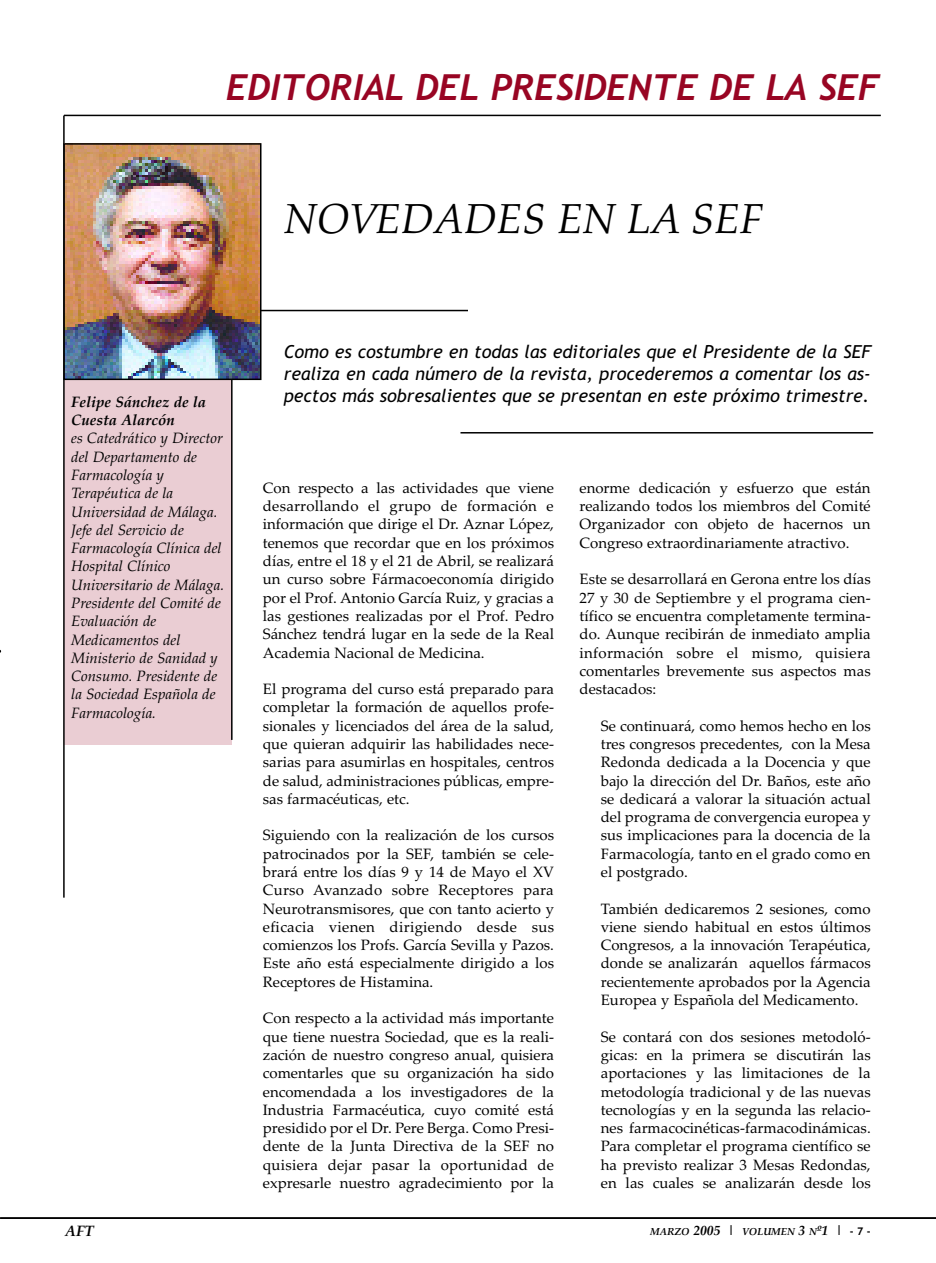
<style>
.page{position:relative;width:936px;height:1263px;background:#fff}
.page>*{position:absolute;margin:0;border:0;box-sizing:border-box;transform-origin:0 0}
.t1{font:italic 42px "Palatino Linotype";color:#000}
.t2{font:italic 36px "Trebuchet MS Bold";color:#980523}
.t3{font:18px/21.6px "Trebuchet MS Italic";color:#000;text-align:justify}
.t4{font:15px/18.3px "Palatino Linotype";color:#000;text-align:justify}
.t5{font:italic 15px/18.3px "Palatino Linotype";color:#000}
.t6{font:italic 700 15px/18.3px "Palatino Linotype";color:#000}
.t7{font:italic 700 10.2px "Palatino Linotype";color:#000}
.s1{font-size:13.5px}
.s2{font-family:"Trebuchet MS Bold";font-weight:400;font-style:normal;font-size:10.5px}
</style>
<div class="page">
<div style="left:64px;top:378px;width:168px;height:367px;background:#eacdd3"></div>
<hr style="left:217px;top:310px;width:251px;height:1px;background:#000">
<hr style="left:231px;top:276px;width:1px;height:464px;background:#000">
<hr style="left:460px;top:432px;width:413px;height:1px;background:#000">
<hr style="left:64px;top:115px;width:816px;height:1px;background:#000">
<hr style="left:63px;top:116px;width:2px;height:782px;background:#000">
<img style="left:66px;top:146px;width:192px;height:231px">
<div style="left:63px;top:143px;width:198px;height:237px;border:2px solid #000"></div>
<hr style="left:0;top:1217px;width:935px;height:2px;background:#000">
<h2 class="t2" style="left:226px;top:75px;width:654px">EDITORIAL DEL PRESIDENTE DE LA SEF</h2>
<h1 class="t1" style="left:284px;top:189px;width:480px">NOVEDADES EN LA SEF</h1>
<p class="t6" style="left:71px;top:392px;width:136px">Felipe Sánchez de la<br>Cuesta Alarcón</p>
<p class="t5" style="left:71px;top:429px;width:154px">es Catedrático y Director del Departamento de<br>Farmacología y<br>Terapéutica de la<br>Universidad de Málaga.<br>Jefe del Servicio de<br>Farmacología Clínica del<br>Hospital Clínico<br>Universitario de Málaga.<br>Presidente del Comité de<br>Evaluación de<br>Medicamentos del<br>Ministerio de Sanidad y<br>Consumo. Presidente de la Sociedad Española de<br>Farmacología.</p>
<p class="t3" style="left:284px;top:343px;width:588px">Como es costumbre en todas las editoriales que el Presidente de la SEF realiza en cada número de la revista, procederemos a comentar los as&shy;pectos más sobresalientes que se presentan en este próximo trimestre.</p>
<p class="t4" style="left:263px;top:478px;width:293px">Con respecto a las actividades que viene desarrollando el grupo de formación e información que dirige el Dr. Aznar López, tenemos que recordar que en los próximos días, entre el 18 y el 21 de Abril, se realizará un curso sobre Fármacoeconomía dirigido por el Prof. Antonio García Ruiz, y gracias a las gestiones realizadas por el Prof. Pedro Sánchez tendrá lugar en la sede de la Real Academia Nacional de Medicina.</p>
<p class="t4" style="left:263px;top:679px;width:293px">El programa del curso está preparado para completar la formación de aquellos profe&shy;sionales y licenciados del área de la salud, que quieran adquirir las habilidades nece&shy;sarias para asumirlas en hospitales, centros de salud, administraciones públicas, empre&shy;sas farmacéuticas, etc.</p>
<p class="t4" style="left:263px;top:826px;width:293px">Siguiendo con la realización de los cursos patrocinados por la SEF, también se cele&shy;brará entre los días 9 y 14 de Mayo el XV Curso Avanzado sobre Receptores para Neurotransmisores, que con tanto acierto y eficacia vienen dirigiendo desde sus comienzos los Profs. García Sevilla y Pazos.<br>Este año está especialmente dirigido a los Receptores de Histamina.</p>
<p class="t4" style="left:263px;top:1008px;width:293px">Con respecto a la actividad más importante que tiene nuestra Sociedad, que es la reali&shy;zación de nuestro congreso anual, quisiera comentarles que su organización ha sido encomendada a los investigadores de la Industria Farmacéutica, cuyo comité está presidido por el Dr. Pere Berga. Como Presi&shy;dente de la Junta Directiva de la SEF no quisiera dejar pasar la oportunidad de expresarle nuestro agradecimiento por la</p>
<p class="t4" style="left:579px;top:478px;width:293px">enorme dedicación y esfuerzo que están realizando todos los miembros del Comité Organizador con objeto de hacernos un Congreso extraordinariamente atractivo.</p>
<p class="t4" style="left:579px;top:569px;width:293px">Este se desarrollará en Gerona entre los días 27 y 30 de Septiembre y el programa cien&shy;tífico se encuentra completamente termina&shy;do. Aunque recibirán de inmediato amplia información sobre el mismo, quisiera comentarles brevemente sus aspectos mas destacados:</p>
<p class="t4" style="left:600px;top:716px;width:271px">Se continuará, como hemos hecho en los tres congresos precedentes, con la Mesa Redonda dedicada a la Docencia y que bajo la dirección del Dr. Baños, este año se dedicará a valorar la situación actual del programa de convergencia europea y sus implicaciones para la docencia de la Farmacología, tanto en el grado como en el postgrado.</p>
<p class="t4" style="left:600px;top:899px;width:271px">También dedicaremos 2 sesiones, como viene siendo habitual en estos últimos Congresos, a la innovación Terapéutica, donde se analizarán aquellos fármacos recientemente aprobados por la Agencia Europea y Española del Medicamento.</p>
<p class="t4" style="left:600px;top:1027px;width:271px">Se contará con dos sesiones metodoló&shy;gicas: en la primera se discutirán las aportaciones y las limitaciones de la metodología tradicional y de las nuevas tecnologías y en la segunda las relacio&shy;nes farmacocinéticas-farmacodinámicas.<br>Para completar el programa científico se ha previsto realizar 3 Mesas Redondas, en las cuales se analizarán desde los</p>
<p class="t6" style="left:65px;top:1221px;width:30px">AFT</p>
<p class="t7" style="left:650px;top:1224px;width:222px">MARZO <span class="s1">2005 |</span> VOLUMEN <span class="s1">3</span> N<span class="s1">º1 |</span> <span class="s2">- 7 -</span></p>
</div>
